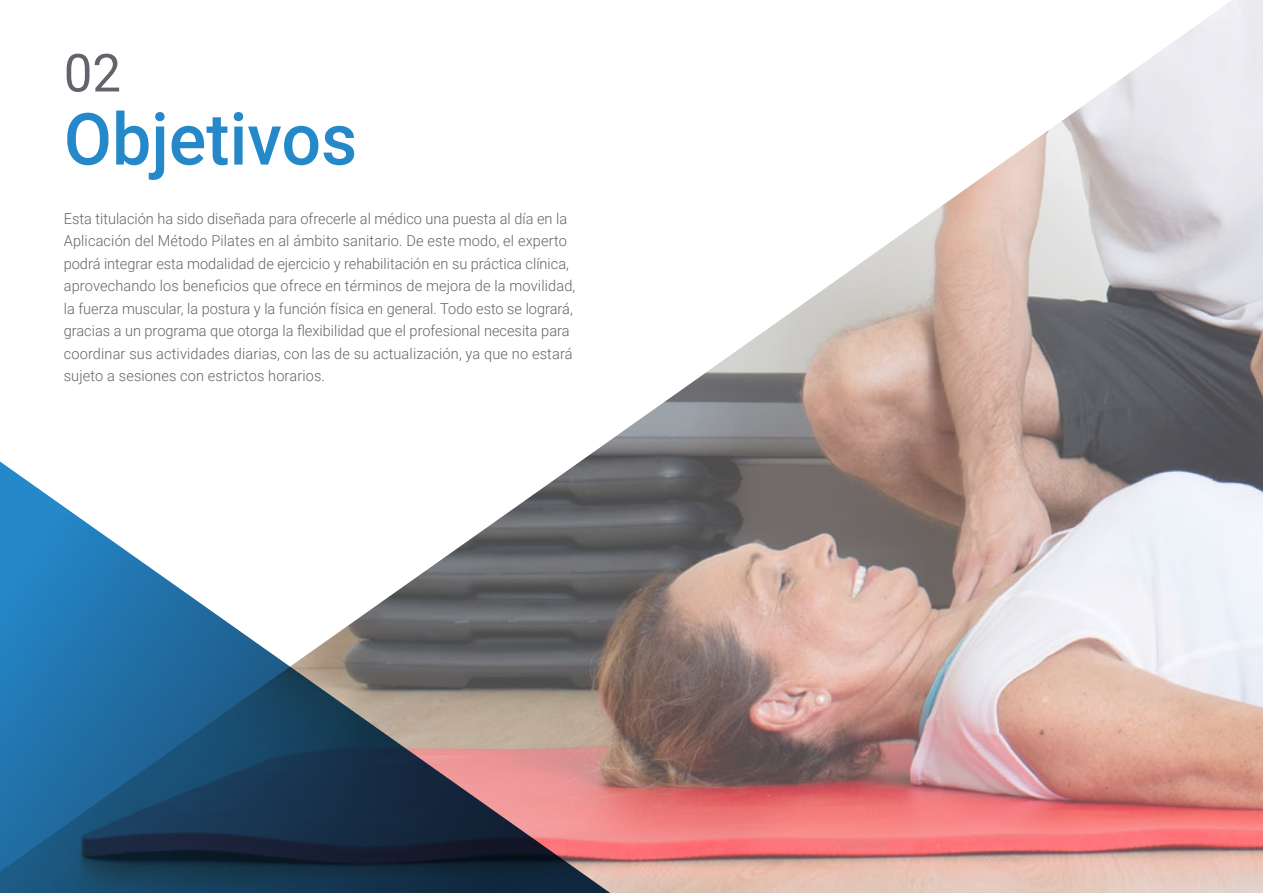
<style>
.page{position:relative;width:1263px;height:893px;background:#fff}
.page>*{position:absolute;margin:0;border:0;box-sizing:border-box;transform-origin:0 0}
.t1{font:500 72px "Roboto";color:#2488c9}
.t2{font:52.5px "Roboto";color:#61646a}
.t3{font:300 15px/22.5px "Roboto";color:#61646a}
</style>
<div class="page">
<img style="left:602px;top:0;width:661px;height:893px">
<svg style="left:0;top:446px;width:640px;height:447px"></svg>
<h2 class="t2" style="left:64px;top:36px;width:59px">02</h2>
<h1 class="t1" style="left:64px;top:89px;width:295px">Objetivos</h1>
<p class="t3" style="left:64px;top:207px;width:513px">Esta titulación ha sido diseñada para ofrecerle al médico una puesta al día en la Aplicación del Método Pilates en al ámbito sanitario. De este modo, el experto podrá integrar esta modalidad de ejercicio y rehabilitación en su práctica clínica, aprovechando los beneficios que ofrece en términos de mejora de la movilidad, la fuerza muscular, la postura y la función física en general. Todo esto se logrará, gracias a un programa que otorga la flexibilidad que el profesional necesita para coordinar sus actividades diarias, con las de su actualización, ya que no estará sujeto a sesiones con estrictos horarios.</p>
</div>
